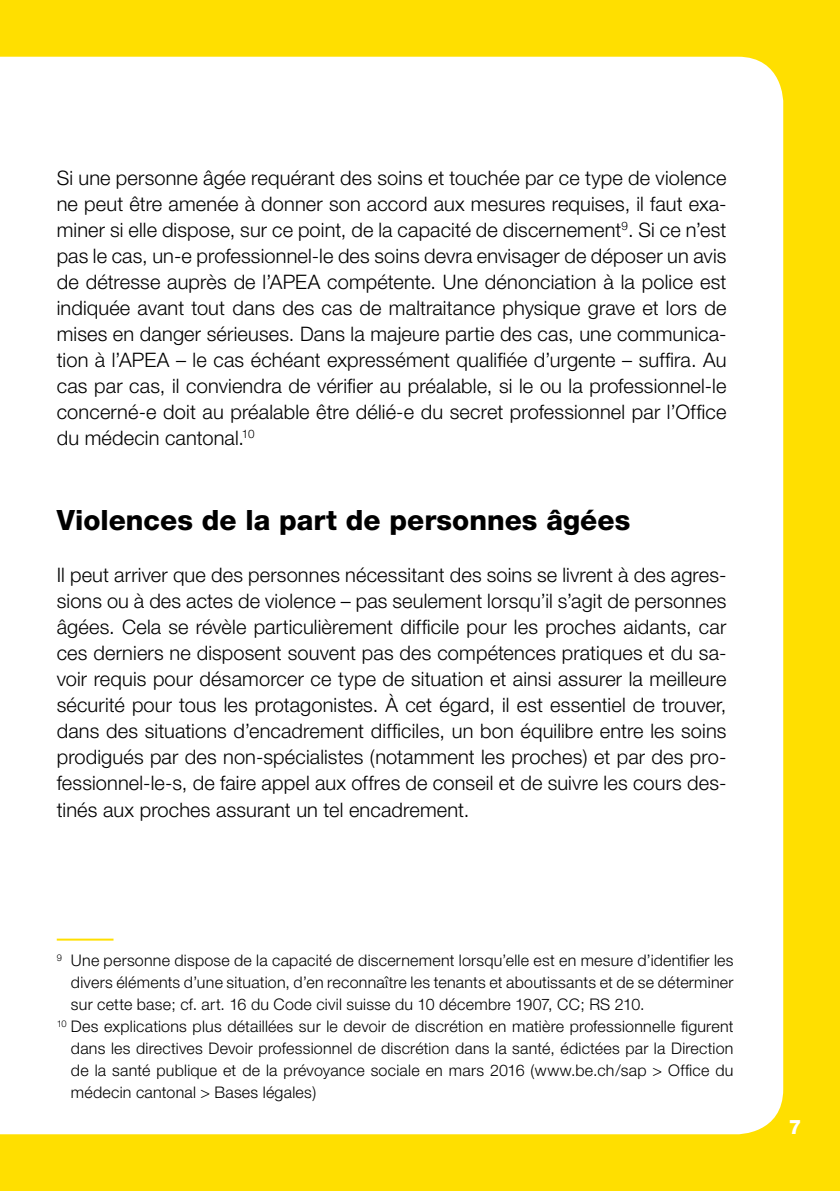
<style>
.page{position:relative;width:840px;height:1191px;background:#fff}
.page>*{position:absolute;margin:0;border:0;box-sizing:border-box;transform-origin:0 0}
.t1{font:800 28px "Helvetica Neue CE";color:#000}
.t2{font:300 20px/26px "Helvetica Neue CE";letter-spacing:.005em;color:#000;text-align:justify}
.t3{font:800 20px "Helvetica Neue CE";color:#fff}
.t4{font:300 16px "Helvetica Neue CE";letter-spacing:.015em;color:#000}
</style>
<div class="page">
<div style="left:0;top:0;width:839px;height:1191px;background:#ffdf00"></div>
<div style="left:1px;top:57px;width:781px;height:1077px;background:#fff"></div>
<svg style="left:0;top:57px;width:1px;height:1077px"></svg>
<hr style="left:57px;top:938px;width:56px;height:2px;background:#ffdf00">
<p class="t2" style="left:57px;top:164px;width:670px">Si une personne âgée requérant des soins et touchée par ce type de violence ne peut être amenée à donner son accord aux mesures requises, il faut exa&shy;miner si elle dispose, sur ce point, de la capacité de discernement<sup>9</sup>. Si ce n’est pas le cas, un-e professionnel-le des soins devra envisager de déposer un avis de détresse auprès de l’APEA compétente. Une dénonciation à la police est indiquée avant tout dans des cas de maltraitance physique grave et lors de mises en danger sérieuses. Dans la majeure partie des cas, une communica&shy;tion à l’APEA – le cas échéant expressément qualifiée d’urgente – suffira. Au cas par cas, il conviendra de vérifier au préalable, si le ou la professionnel-le concerné-e doit au préalable être délié-e du secret professionnel par l’Office du médecin cantonal.<sup>10</sup></p>
<h1 class="t1" style="left:57px;top:503px;width:574px">Violences de la part de personnes âgées</h1>
<p class="t2" style="left:57px;top:562px;width:670px">Il peut arriver que des personnes nécessitant des soins se livrent à des agres&shy;sions ou à des actes de violence – pas seulement lorsqu’il s’agit de personnes âgées. Cela se révèle particulièrement difficile pour les proches aidants, car ces derniers ne disposent souvent pas des compétences pratiques et du sa&shy;voir requis pour désamorcer ce type de situation et ainsi assurer la meilleure sécurité pour tous les protagonistes. À cet égard, il est essentiel de trouver, dans des situations d’encadrement difficiles, un bon équilibre entre les soins prodigués par des non-spécialistes (notamment les proches) et par des pro&shy;fessionnel-le-s, de faire appel aux offres de conseil et de suivre les cours des&shy;tinés aux proches assurant un tel encadrement.</p>
<p class="t4" style="left:57px;top:950px;width:678px"><sup>9</sup> Une personne dispose de la capacité de discernement lorsqu’elle est en mesure d’identifier les</p>
<p class="t4" style="left:71px;top:972px;width:663px">divers éléments d’une situation, d’en reconnaître les tenants et aboutissants et de se déterminer</p>
<p class="t4" style="left:71px;top:994px;width:575px">sur cette base; cf. art. 16 du Code civil suisse du 10 décembre 1907, CC; RS 210.</p>
<p class="t4" style="left:57px;top:1016px;width:678px"><sup>10</sup> Des explications plus détaillées sur le devoir de discrétion en matière professionnelle figurent</p>
<p class="t4" style="left:71px;top:1038px;width:663px">dans les directives Devoir professionnel de discrétion dans la santé, édictées par la Direction</p>
<p class="t4" style="left:71px;top:1060px;width:663px">de la santé publique et de la prévoyance sociale en mars 2016 (www.be.ch/sap &gt; Office du</p>
<p class="t4" style="left:71px;top:1082px;width:247px">médecin cantonal &gt; Bases légales)</p>
<p class="t3" style="left:788px;top:1114px;width:14px">7</p>
</div>
